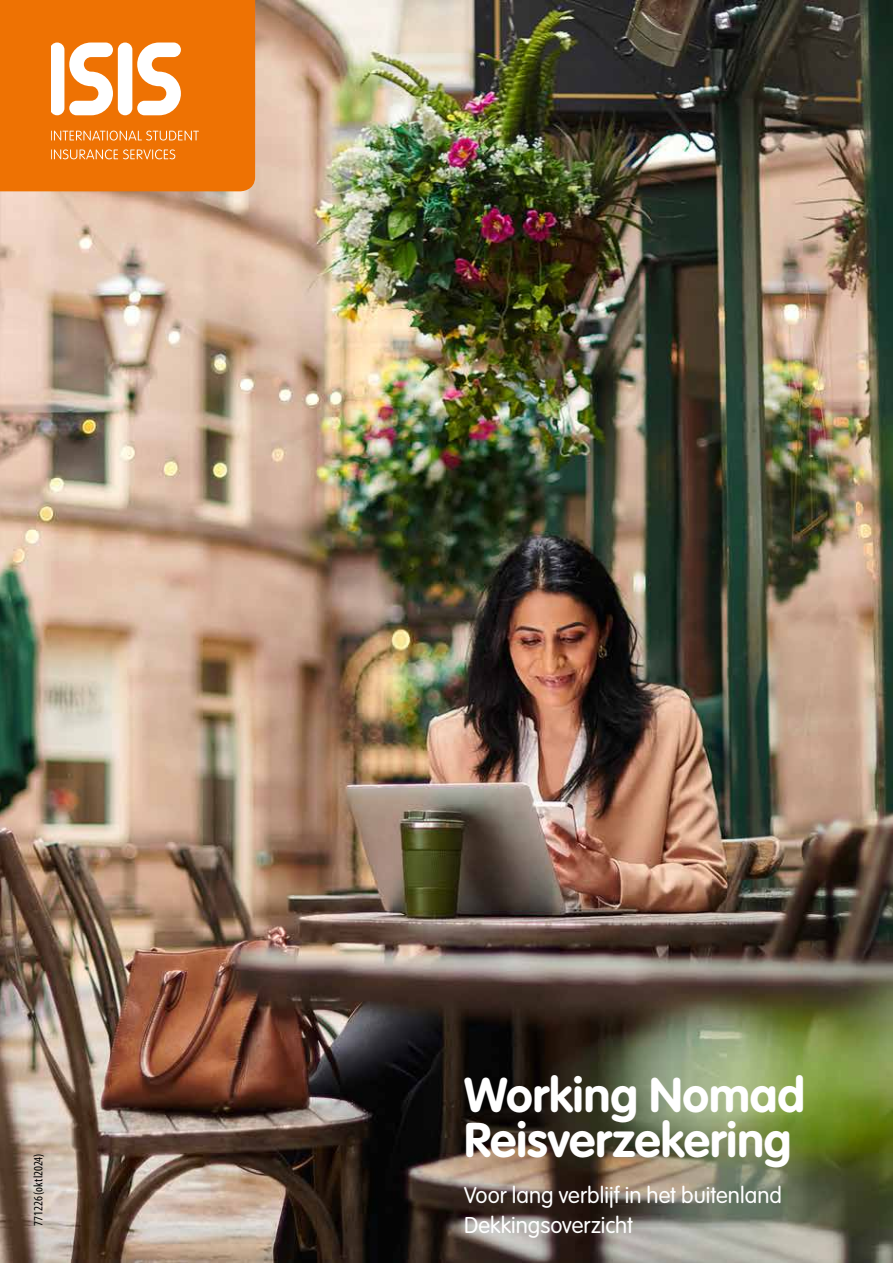
<style>
.page{position:relative;width:893px;height:1263px;background:#fff}
.page>*{position:absolute;margin:0;border:0;box-sizing:border-box;transform-origin:0 0}
.t1{font:700 48px/45px "VAG Rounded Std";color:#fff}
.t2{font:300 22.5px/30px "VAG Rounded Std";color:#fff}
.t3{font:condensed 12.75px "Myriad Pro";color:#000}
</style>
<div class="page">
<img style="left:0;top:0;width:893px;height:1263px">
<div style="left:0;top:0;width:255px;height:191px;background:#ee7203"></div>
<svg style="left:51px;top:43px;width:130px;height:72px"></svg>
<svg style="left:51px;top:131px;width:148px;height:10px"></svg>
<svg style="left:51px;top:149px;width:124px;height:10px"></svg>
<p class="t3" style="left:31px;top:1226px;width:74px;rotate:-90deg">771226 (oktl2024)</p>
<h1 class="t1" style="left:464px;top:1074px;width:342px">Working Nomad<br>Reisverzekering</h1>
<p class="t2" style="left:464px;top:1181px;width:319px">Voor lang verblijf in het buitenland<br>Dekkingsoverzicht</p>
</div>
